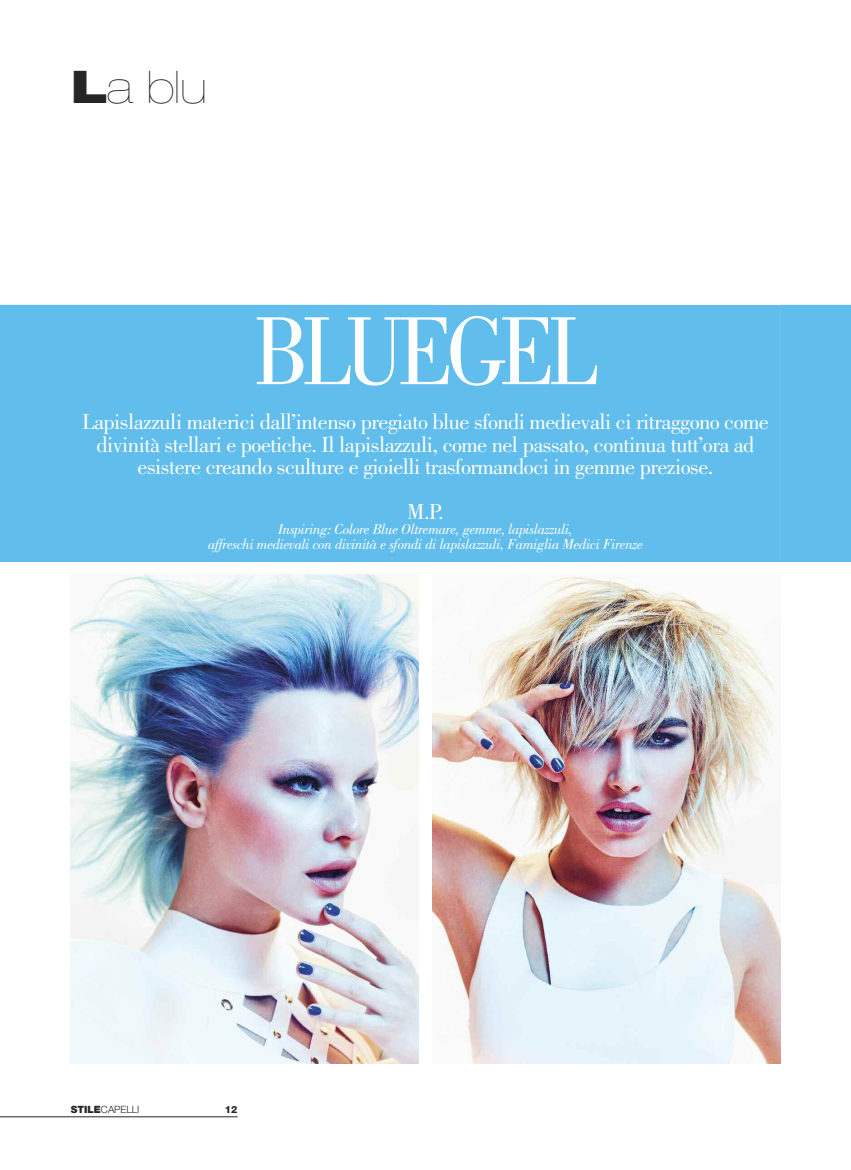
<style>
.page{position:relative;width:851px;height:1170px;background:#fff}
.page>*{position:absolute;margin:0;border:0;box-sizing:border-box;transform-origin:0 0}
.t1{font:100px "Bodoni Std";letter-spacing:-.075em;color:#fff;scale:.9 1}
.t2{font:200 expanded 45px "Helvetica Neue LT Std";color:#272526}
.t3{font:22.5px/22.5px "Bodoni Std";letter-spacing:-.025em;color:#fff;text-align:center}
.t4{font:italic 15px/15px "Bodoni Std";letter-spacing:-.025em;color:#fff;text-align:center}
.t5{font:300 10px "Helvetica Neue LT Std";color:#272526}
.t6{font:800 10px "Helvetica Neue LT Std";color:#272526}
.s1{font-weight:900}
</style>
<div class="page">
<hr style="left:0;top:1116px;width:237px;height:1px;background:#272526">
<img style="left:71px;top:574px;width:347px;height:489px">
<img style="left:432px;top:575px;width:348px;height:488px">
<div style="left:0;top:305px;width:850px;height:257px;background:#60bdec"></div>
<div style="left:432px;top:305px;width:348px;height:255px;background:#60bdec"></div>
<h2 class="t2" style="left:71px;top:71px;width:137px"><span class="s1">L</span>a blu</h2>
<h1 class="t1" style="left:253px;top:314px;width:384px">BLUEGEL</h1>
<p class="t3" style="left:82px;top:412px;width:688px">Lapislazzuli materici dall’intenso pregiato blue sfondi medievali ci ritraggono come divinità stellari e poetiche. Il lapislazzuli, come nel passato, continua tutt’ora ad esistere creando sculture e gioielli trasformandoci in gemme preziose.</p>
<p class="t3" style="left:407px;top:502px;width:38px">M.P.</p>
<p class="t4" style="left:208px;top:523px;width:436px">Inspiring: Colore Blue Oltremare, gemme, lapislazzuli,<br>affreschi medievali con divinità e sfondi di lapislazzuli, Famiglia Medici Firenze</p>
<p class="t5" style="left:71px;top:1106px;width:70px"><span class="s1">STILE</span>CAPELLI</p>
<p class="t6" style="left:225px;top:1106px;width:14px">12</p>
</div>
